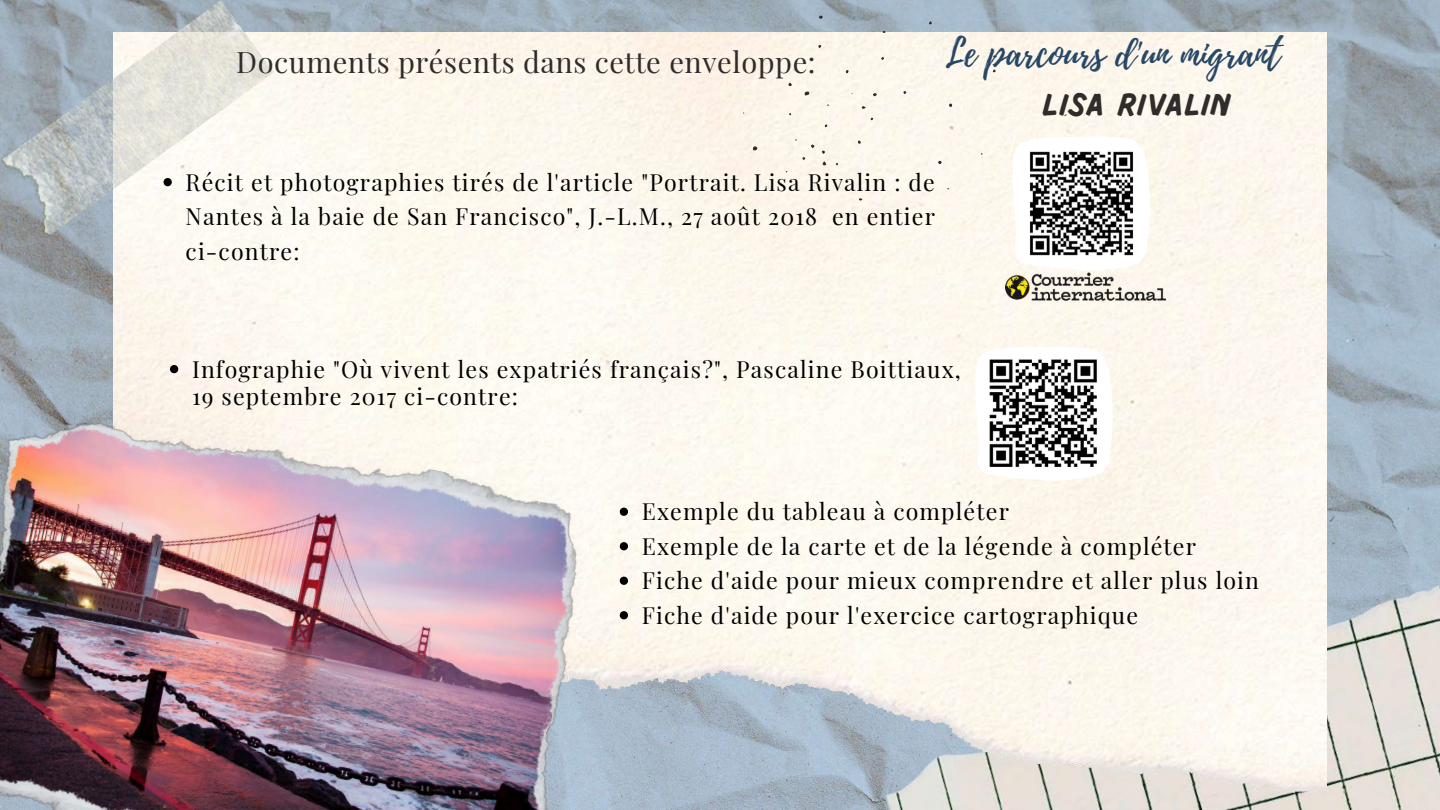
<style>
.page{position:relative;width:1440px;height:810px;background:#fff}
.page>*{position:absolute;margin:0;border:0;box-sizing:border-box;transform-origin:0 0}
.t1{font:38.6px "Playlist Script";color:#274766}
.t2{font:700 32.3px "Pluma";letter-spacing:.05em;color:#302c2c}
.t3{font:29px "Playfair Display";letter-spacing:.02em;color:#302c2c}
.t4{font:23.1px/34.5px "Playfair Display";letter-spacing:.05em;color:#000}
</style>
<div class="page">
<img style="left:0;top:0;width:1440px;height:463px">
<img style="left:1326px;top:463px;width:114px;height:347px">
<img style="left:114px;top:32px;width:1212px;height:778px">
<img style="left:0;top:0;width:274px;height:245px">
<svg style="left:743px;top:0;width:324px;height:201px;background:#eceae3"></svg>
<img style="left:1012px;top:136px;width:138px;height:91px">
<img style="left:975px;top:346px;width:138px;height:135px">
<img style="left:0;top:383px;width:617px;height:427px">
<img style="left:1006px;top:227px;width:160px;height:120px">
<svg style="left:164px;top:178px;width:8px;height:8px"></svg>
<svg style="left:170px;top:365px;width:8px;height:8px"></svg>
<svg style="left:620px;top:508px;width:8px;height:8px"></svg>
<svg style="left:620px;top:542px;width:8px;height:8px"></svg>
<svg style="left:620px;top:577px;width:8px;height:8px"></svg>
<svg style="left:620px;top:611px;width:8px;height:8px"></svg>
<p class="t3" style="left:236px;top:42px;width:581px">Documents présents dans cette enveloppe:</p>
<h1 class="t1" style="left:945px;top:26px;width:337px">Le parcours d'un migrant</h1>
<h2 class="t2" style="left:1044px;top:91px;width:188px">LISA RIVALIN</h2>
<p class="t4" style="left:186px;top:164px;width:751px;text-align:justify">Récit et photographies tirés de l'article "Portrait. Lisa Rivalin : de Nantes à la baie de San Francisco", J.-L.M., 27 août 2018 en entier ci-contre:</p>
<p class="t4" style="left:192px;top:355px;width:770px;line-height:27px">Infographie "Où vivent les expatriés français?", Pascaline Boittiaux,<br>19 septembre 2017 ci-contre:</p>
<p class="t4" style="left:642px;top:494px;width:619px">Exemple du tableau à compléter<br>Exemple de la carte et de la légende à compléter Fiche d'aide pour mieux comprendre et aller plus loin Fiche d'aide pour l'exercice cartographique</p>
</div>
